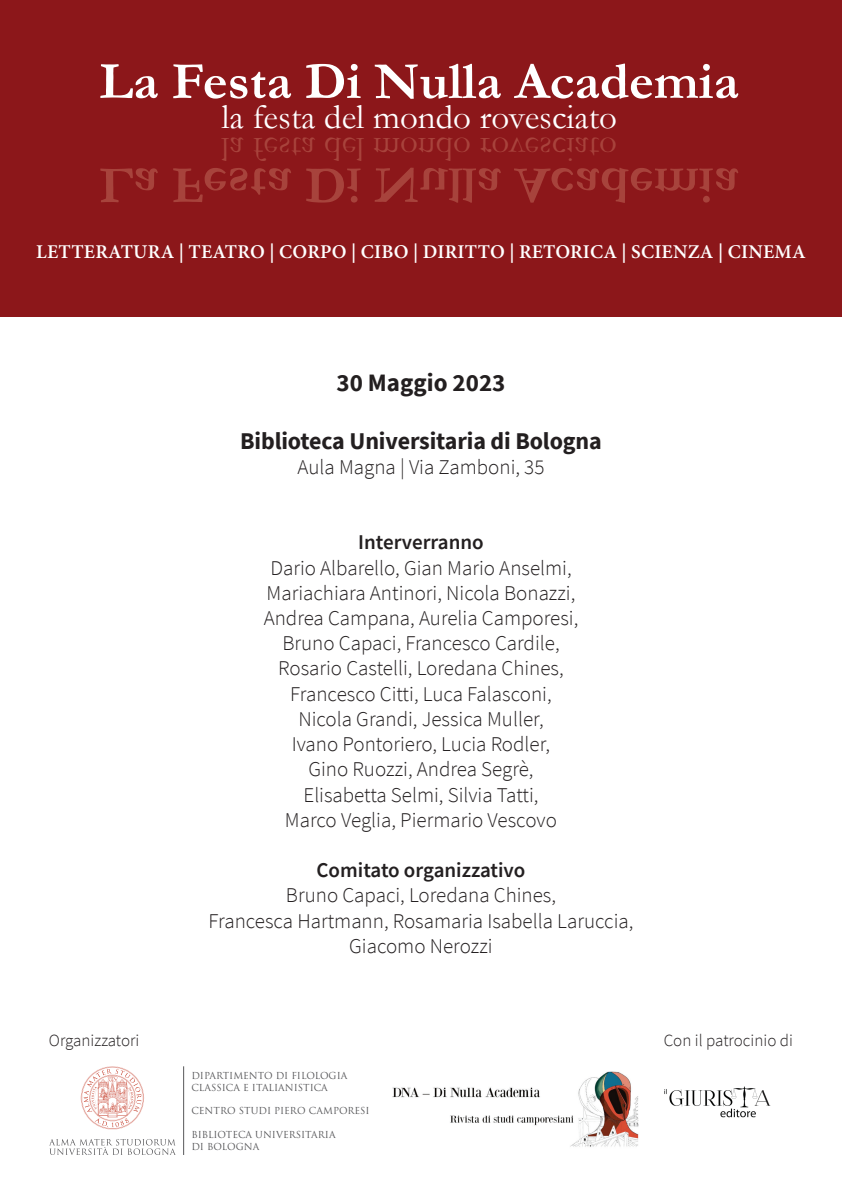
<style>
.page{position:relative;width:842px;height:1191px;background:#fff}
.page>*{position:absolute;margin:0;border:0;box-sizing:border-box;transform-origin:0 0}
.t1{font:700 53px "Garamond";color:#fff}
.t2{font:35px "Garamond";color:#fff}
.t3{font:700 25px "Source Sans Pro";color:#231f20}
.t4{font:700 24px "Source Sans Pro";letter-spacing:-.005em;color:#231f20}
.t5{font:300 21px/25.2px "Source Sans Pro";color:#231f20;text-align:center}
.t6{font:600 21px "Source Sans Pro";color:#231f20}
.t7{font:600 19.5px "Minion Pro";letter-spacing:.01em;color:#fff}
.t8{font:300 17px "Source Sans Pro";color:#231f20}
.t9{font:9.4px/11.8px "Trajan Pro";color:#535355}
</style>
<div class="page">
<div style="left:0;top:0;width:842px;height:316px;background:#8c171a"></div>
<svg style="left:81px;top:1066px;width:63px;height:63px"></svg>
<svg style="left:49px;top:1139px;width:127px;height:16px"></svg>
<hr style="left:183px;top:1066px;width:1px;height:89px;background:#57585a">
<img style="left:392px;top:1071px;width:247px;height:76px">
<img style="left:664px;top:1086px;width:107px;height:32px">
<h1 class="t1" style="left:99px;top:50px;width:641px">La Festa Di Nulla Academia</h1>
<h2 class="t2" style="left:221px;top:96px;width:397px">la festa del mondo rovesciato</h2>
<p class="t7" style="left:36px;top:238px;width:771px">LETTERATURA | TEATRO | CORPO | CIBO | DIRITTO | RETORICA | SCIENZA | CINEMA</p>
<p class="t3" style="left:336px;top:366px;width:170px">30 Maggio 2023</p>
<p class="t4" style="left:240px;top:424px;width:363px">Biblioteca Universitaria di Bologna</p>
<p class="t5" style="left:298px;top:454px;width:248px">Aula Magna | Via Zamboni, 35</p>
<p class="t6" style="left:358px;top:528px;width:127px">Interverranno</p>
<p class="t5" style="left:264px;top:555px;width:316px">Dario Albarello, Gian Mario Anselmi, Mariachiara Antinori, Nicola Bonazzi, Andrea Campana, Aurelia Camporesi, Bruno Capaci, Francesco Cardile, Rosario Castelli, Loredana Chines, Francesco Citti, Luca Falasconi, Nicola Grandi, Jessica Muller,<br>Ivano Pontoriero, Lucia Rodler,<br>Gino Ruozzi, Andrea Segrè,<br>Elisabetta Selmi, Silvia Tatti,<br>Marco Veglia, Piermario Vescovo</p>
<p class="t6" style="left:317px;top:856px;width:210px">Comitato organizzativo</p>
<p class="t5" style="left:209px;top:882px;width:426px">Bruno Capaci, Loredana Chines,<br>Francesca Hartmann, Rosamaria Isabella Laruccia,<br>Giacomo Nerozzi</p>
<p class="t8" style="left:49px;top:1030px;width:92px">Organizzatori</p>
<p class="t8" style="left:664px;top:1030px;width:131px">Con il patrocinio di</p>
<p class="t9" style="left:191px;top:1069px;width:158px">DIPARTIMENTO DI FILOLOGIA<br>CLASSICA E ITALIANISTICA</p>
<p class="t9" style="left:191px;top:1104px;width:180px">CENTRO STUDI PIERO CAMPORESI</p>
<p class="t9" style="left:191px;top:1128px;width:146px">BIBLIOTECA UNIVERSITARIA<br>DI BOLOGNA</p>
</div>
